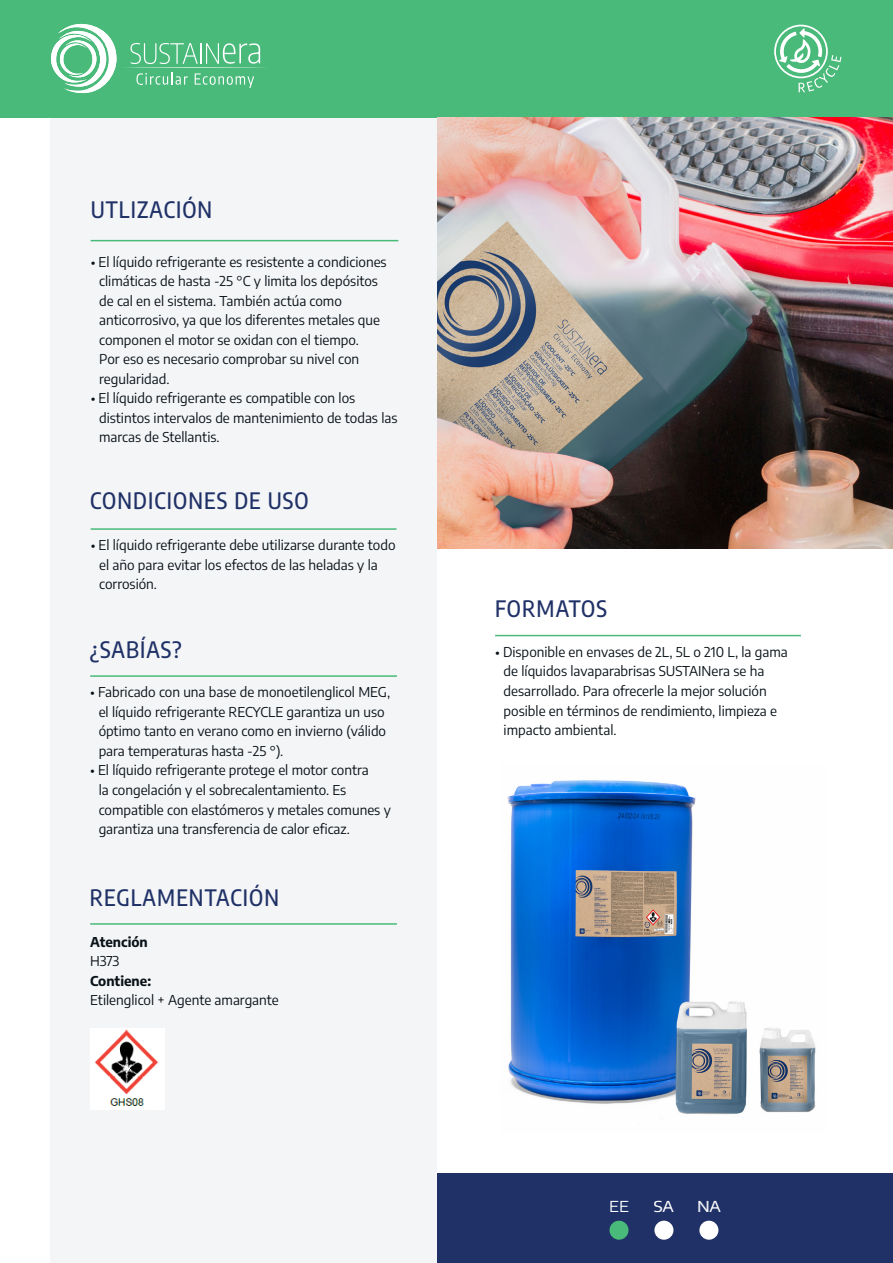
<style>
.page{position:relative;width:893px;height:1263px;background:#fff}
.page>*{position:absolute;margin:0;border:0;box-sizing:border-box;transform-origin:0 0}
.t1{font:500 22.5px "Encode Sans Condensed";letter-spacing:.05em;color:#1f3166}
.t2{font:15px "Encode Sans Expanded";color:#fff}
.Bullet{font:13.5px/19.5px "Encode Sans";color:#091218}
.Bullet-2{font:700 13.5px "Encode Sans";color:#091218}
</style>
<div class="page">
<div style="left:437px;top:1174px;width:456px;height:89px;background:#1f3166"></div>
<div style="left:50px;top:118px;width:387px;height:1145px;background:#f4f5f7"></div>
<div style="left:609px;top:1221px;width:19px;height:19px;background:#49ba7a;border-radius:50%"></div>
<div style="left:654px;top:1221px;width:19px;height:19px;background:#fff;border-radius:50%"></div>
<div style="left:699px;top:1221px;width:19px;height:19px;background:#fff;border-radius:50%"></div>
<hr style="left:91px;top:528px;width:305px;height:2px;background:#49ba7a">
<hr style="left:90px;top:675px;width:307px;height:2px;background:#49ba7a">
<hr style="left:90px;top:923px;width:307px;height:2px;background:#49ba7a">
<hr style="left:495px;top:635px;width:306px;height:1px;background:#49ba7a">
<div style="left:0;top:0;width:893px;height:118px;background:#49ba7a"></div>
<svg style="left:51px;top:24px;width:65px;height:69px"></svg>
<svg style="left:125px;top:43px;width:140px;height:45px"></svg>
<svg style="left:774px;top:25px;width:67px;height:67px"></svg>
<hr style="left:91px;top:240px;width:307px;height:1px;background:#49ba7a">
<img style="left:438px;top:118px;width:455px;height:431px">
<img style="left:507px;top:780px;width:309px;height:335px">
<img style="left:90px;top:1028px;width:75px;height:81px">
<p class="t1" style="left:91px;top:194px;width:123px">UTLIZACIÓN</p>
<p class="Bullet" style="left:99px;top:251px;width:289px;text-indent:-9px">• El líquido refrigerante es resistente a condiciones climáticas de hasta -25 °C y limita los depósitos de cal en el sistema. También actúa como anticorrosivo, ya que los diferentes metales que componen el motor se oxidan con el tiempo.<br>Por eso es necesario comprobar su nivel con regularidad.</p>
<p class="Bullet" style="left:99px;top:388px;width:300px;text-indent:-9px">• El líquido refrigerante es compatible con los distintos intervalos de mantenimiento de todas las marcas de Stellantis.</p>
<p class="t1" style="left:90px;top:485px;width:220px">CONDICIONES DE USO</p>
<p class="Bullet" style="left:99px;top:535px;width:298px;text-indent:-9px">• El líquido refrigerante debe utilizarse durante todo el año para evitar los efectos de las heladas y la corrosión.</p>
<p class="t1" style="left:90px;top:634px;width:93px">¿SABÍAS?</p>
<p class="Bullet" style="left:99px;top:682px;width:293px;text-indent:-9px">• Fabricado con una base de monoetilenglicol MEG, el líquido refrigerante RECYCLE garantiza un uso óptimo tanto en verano como en invierno (válido para temperaturas hasta -25 °).</p>
<p class="Bullet" style="left:99px;top:760px;width:294px;text-indent:-9px">• El líquido refrigerante protege el motor contra<br>la congelación y el sobrecalentamiento. Es compatible con elastómeros y metales comunes y garantiza una transferencia de calor eficaz.</p>
<p class="t1" style="left:90px;top:882px;width:191px">REGLAMENTACIÓN</p>
<p class="Bullet-2" style="left:90px;top:932px;width:59px">Atención</p>
<p class="Bullet" style="left:90px;top:951px;width:31px">H373</p>
<p class="Bullet-2" style="left:90px;top:971px;width:62px">Contiene:</p>
<p class="Bullet" style="left:90px;top:990px;width:190px">Etilenglicol + Agente amargante</p>
<p class="t1" style="left:495px;top:593px;width:113px">FORMATOS</p>
<p class="Bullet" style="left:504px;top:642px;width:286px;text-indent:-9px">• Disponible en envases de 2L, 5L o 210 L, la gama de líquidos lavaparabrisas SUSTAINera se ha desarrollado. Para ofrecerle la mejor solución posible en términos de rendimiento, limpieza e impacto ambiental.</p>
<p class="t2" style="left:609px;top:1196px;width:22px">EE</p>
<p class="t2" style="left:654px;top:1196px;width:22px">SA</p>
<p class="t2" style="left:697px;top:1196px;width:25px">NA</p>
</div>
